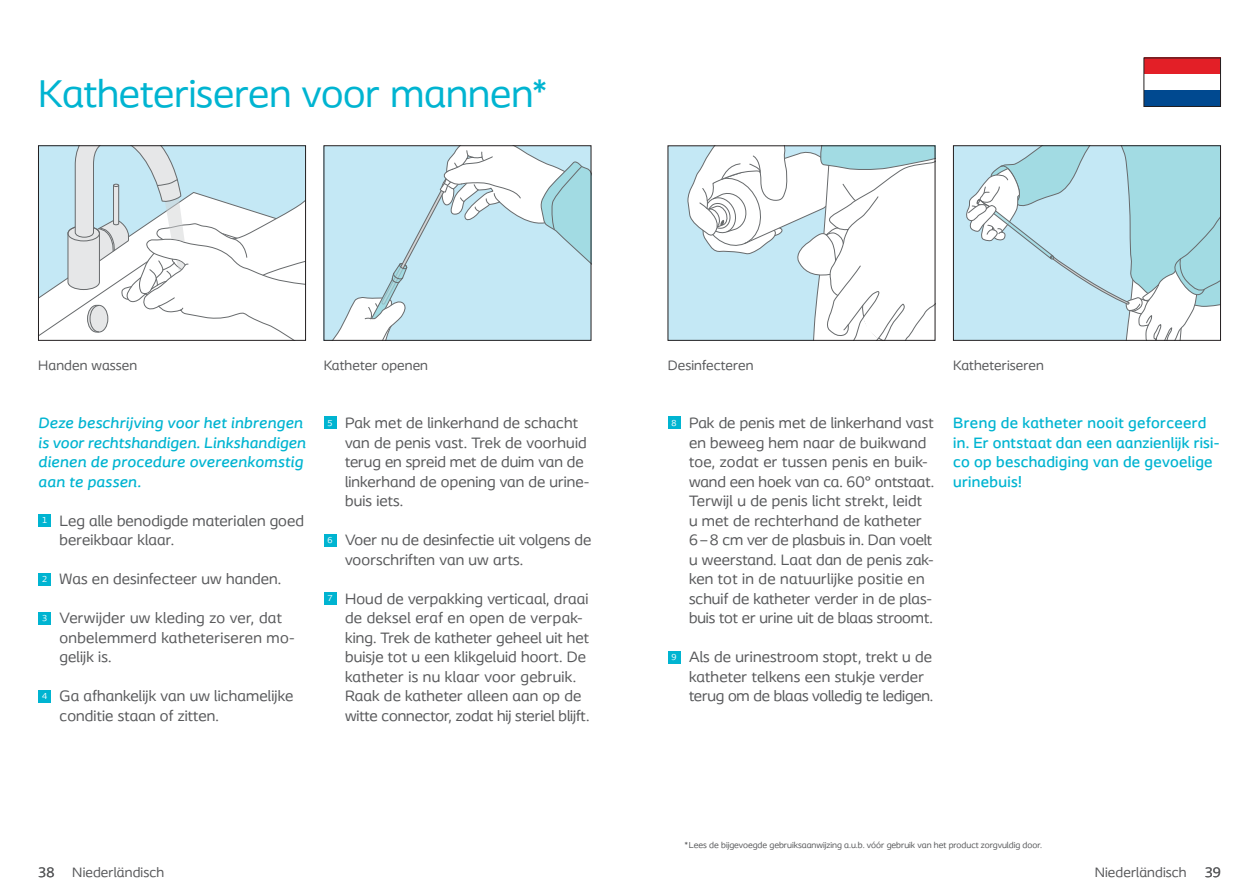
<style>
.page{position:relative;width:1259px;height:893px;background:#fff}
.page>*{position:absolute;margin:0;border:0;box-sizing:border-box;transform-origin:0 0}
.t1{font:40.5px "Coloplast";color:#00b4d1}
.t2{font:15.75px/19.5px "Coloplast";letter-spacing:.01em;color:#58595b}
.t3{font:italic 500 15.75px/19.5px "Coloplast";letter-spacing:.015em;color:#00b4d1}
.t4{font:500 15.75px/19.5px "Coloplast";letter-spacing:.02em;color:#00b4d1}
.t5{font:14.25px "Coloplast";letter-spacing:.01em;color:#58595b}
.t6{font:9px "Coloplast";color:#58595b}
.t7{font:9px "Coloplast";color:#fff}
</style>
<div class="page">
<div style="left:38px;top:514px;width:13px;height:13px;background:#00b4d1"></div>
<div style="left:38px;top:573px;width:13px;height:12px;background:#00b4d1"></div>
<div style="left:38px;top:612px;width:13px;height:12px;background:#00b4d1"></div>
<div style="left:38px;top:690px;width:13px;height:12px;background:#00b4d1"></div>
<div style="left:324px;top:417px;width:12px;height:12px;background:#00b4d1"></div>
<div style="left:324px;top:534px;width:12px;height:12px;background:#00b4d1"></div>
<div style="left:324px;top:592px;width:12px;height:13px;background:#00b4d1"></div>
<div style="left:668px;top:417px;width:12px;height:12px;background:#00b4d1"></div>
<div style="left:668px;top:651px;width:12px;height:12px;background:#00b4d1"></div>
<div style="left:1143px;top:90px;width:77px;height:17px;background:#004990"></div>
<div style="left:1143px;top:58px;width:77px;height:16px;background:#e31f27"></div>
<div style="left:1143px;top:58px;width:77px;height:49px;border:1px solid #231f20"></div>
<svg style="left:40px;top:148px;width:264px;height:191px"></svg>
<div style="left:38px;top:146px;width:268px;height:195px;border:1px solid #231f20"></div>
<svg style="left:330px;top:148px;width:259px;height:191px;background:#c8e6f1"></svg>
<div style="left:953px;top:146px;width:267px;height:194px;background:#c4e8f5"></div>
<svg style="left:966px;top:148px;width:252px;height:191px"></svg>
<div style="left:953px;top:146px;width:267px;height:195px;border:1px solid #231f20"></div>
<div style="left:668px;top:146px;width:267px;height:194px;background:#c4e8f5"></div>
<svg style="left:687px;top:148px;width:246px;height:191px"></svg>
<h1 class="t1" style="left:38px;top:69px;width:510px">Katheteriseren voor mannen*</h1>
<p class="t5" style="left:38px;top:357px;width:100px">Handen wassen</p>
<p class="t5" style="left:324px;top:357px;width:106px">Katheter openen</p>
<p class="t5" style="left:668px;top:357px;width:87px">Desinfecteren</p>
<p class="t5" style="left:953px;top:357px;width:92px">Katheteriseren</p>
<p class="t3" style="left:38px;top:413px;width:269px">Deze beschrijving voor het inbrengen is voor rechtshandigen. Linkshandigen dienen de procedure overeenkomstig aan te passen.</p>
<p class="t2" style="left:60px;top:511px;width:246px">Leg alle benodigde materialen goed bereikbaar klaar.</p>
<p class="t2" style="left:60px;top:569px;width:223px">Was en desinfecteer uw handen.</p>
<p class="t2" style="left:60px;top:608px;width:237px">Verwijder uw kleding zo ver, dat onbelemmerd katheteriseren mo&shy;gelijk is.</p>
<p class="t2" style="left:60px;top:686px;width:235px">Ga afhankelijk van uw lichamelijke conditie staan of zitten.</p>
<p class="t7" style="left:42px;top:515px;width:7px">1</p>
<p class="t7" style="left:42px;top:574px;width:7px">2</p>
<p class="t7" style="left:42px;top:613px;width:7px">3</p>
<p class="t7" style="left:42px;top:691px;width:7px">4</p>
<p class="t7" style="left:327px;top:418px;width:7px">5</p>
<p class="t7" style="left:327px;top:535px;width:7px">6</p>
<p class="t7" style="left:327px;top:593px;width:7px">7</p>
<p class="t2" style="left:345px;top:413px;width:246px">Pak met de linkerhand de schacht van de penis vast. Trek de voorhuid terug en spreid met de duim van de linkerhand de opening van de urine&shy;buis iets.</p>
<p class="t2" style="left:345px;top:530px;width:248px">Voer nu de desinfectie uit volgens de voorschriften van uw arts.</p>
<p class="t2" style="left:345px;top:589px;width:246px">Houd de verpakking verticaal, draai de deksel eraf en open de verpak&shy;king. Trek de katheter geheel uit het buisje tot u een klikgeluid hoort. De katheter is nu klaar voor gebruik.<br>Raak de katheter alleen aan op de witte connector, zodat hij steriel blijft.</p>
<p class="t7" style="left:671px;top:418px;width:7px">8</p>
<p class="t7" style="left:671px;top:652px;width:7px">9</p>
<p class="t2" style="left:689px;top:413px;width:247px">Pak de penis met de linkerhand vast en beweeg hem naar de buikwand toe, zodat er tussen penis en buik&shy;wand een hoek van ca. 60° ontstaat.<br>Terwijl u de penis licht strekt, leidt u met de rechterhand de katheter 6–8 cm ver de plasbuis in. Dan voelt u weerstand. Laat dan de penis zak&shy;ken tot in de natuurlijke positie en schuif de katheter verder in de plas&shy;buis tot er urine uit de blaas stroomt.</p>
<p class="t2" style="left:689px;top:647px;width:246px">Als de urinestroom stopt, trekt u de katheter telkens een stukje verder terug om de blaas volledig te ledigen.</p>
<p class="t4" style="left:953px;top:413px;width:268px">Breng de katheter nooit geforceerd in. Er ontstaat dan een aanzienlijk risi&shy;co op beschadiging van de gevoelige urinebuis!</p>
<p class="t6" style="left:685px;top:839px;width:359px">* Lees de bijgevoegde gebruiksaanwijzing a.u.b. vóór gebruik van het product zorgvuldig door.</p>
<p class="t5" style="left:72px;top:864px;width:93px">Niederländisch</p>
<p class="t5" style="left:1094px;top:864px;width:93px">Niederländisch</p>
<p class="t5" style="left:38px;top:864px;width:18px">38</p>
<p class="t5" style="left:1204px;top:864px;width:17px">39</p>
</div>
